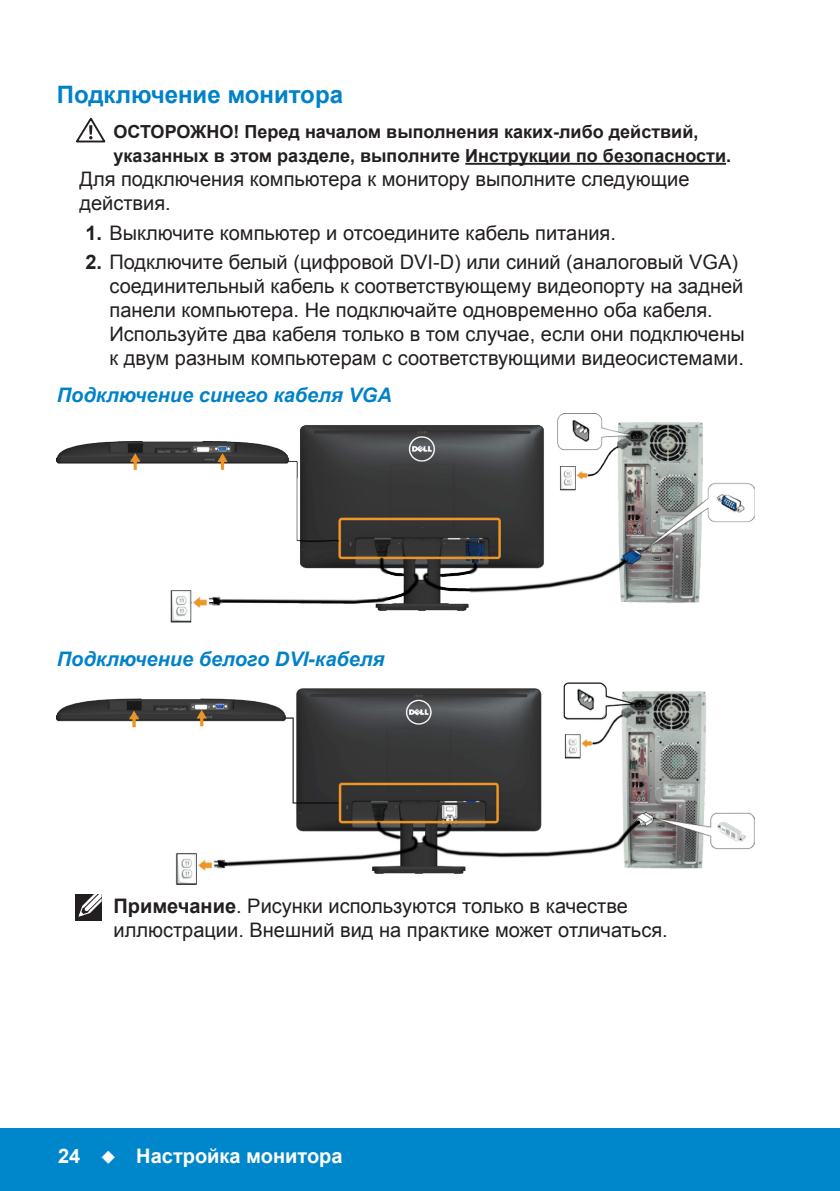
<style>
.page{position:relative;width:840px;height:1191px;background:#fff}
.page>*{position:absolute;margin:0;border:0;box-sizing:border-box;transform-origin:0 0}
.Head2{font:700 24px "Arial";color:#0082c8}
.Note{font:20px/24px "Arial";color:#231f20}
.Paragraph{font:20px/24px "Arial";color:#231f20}
.Head3{font:italic 700 20px "Arial";color:#0082c8}
.t1{font:700 20px "Arial";color:#fff}
.Caution{font:700 18px/24px "Arial";color:#231f20}
.s1{font-weight:700}
</style>
<div class="page">
<div style="left:0;top:1128px;width:839px;height:63px;background:#0087cb"></div>
<hr style="left:465px;top:163px;width:260px;height:2px;background:#231f20">
<img style="left:57px;top:414px;width:697px;height:209px">
<img style="left:57px;top:682px;width:697px;height:202px">
<svg style="left:76px;top:118px;width:29px;height:25px"></svg>
<div style="left:75px;top:894px;width:26px;height:26px;background:#231f20"></div>
<svg style="left:78px;top:894px;width:24px;height:23px"></svg>
<p class="Head2" style="left:57px;top:78px;width:287px">Подключение монитора</p>
<p class="Caution" style="left:113px;top:120px;width:618px">ОСТОРОЖНО! Перед началом выполнения каких-либо действий, указанных в этом разделе, выполните Инструкции по безопасности.</p>
<p class="Paragraph" style="left:79px;top:167px;width:611px">Для подключения компьютера к монитору выполните следующие действия.</p>
<p class="Note" style="left:85px;top:221px;width:531px"><span class="s1">1.</span> Выключите компьютер и отсоедините кабель питания.</p>
<p class="Note" style="left:109px;top:250px;width:636px;text-indent:-24px"><span class="s1">2.</span> Подключите белый (цифровой DVI-D) или синий (аналоговый VGA) соединительный кабель к соответствующему видеопорту на задней панели компьютера. Не подключайте одновременно оба кабеля.<br>Используйте два кабеля только в том случае, если они подключены к двум разным компьютерам с соответствующими видеосистемами.</p>
<p class="Head3" style="left:57px;top:382px;width:336px">Подключение синего кабеля VGA</p>
<p class="Head3" style="left:57px;top:645px;width:329px">Подключение белого DVI-кабеля</p>
<p class="Note" style="left:113px;top:894px;width:555px"><span class="s1">Примечание</span>. Рисунки используются только в качестве иллюстрации. Внешний вид на практике может отличаться.</p>
<p class="t1" style="left:58px;top:1142px;width:286px">24 ◆ Настройка монитора</p>
</div>
